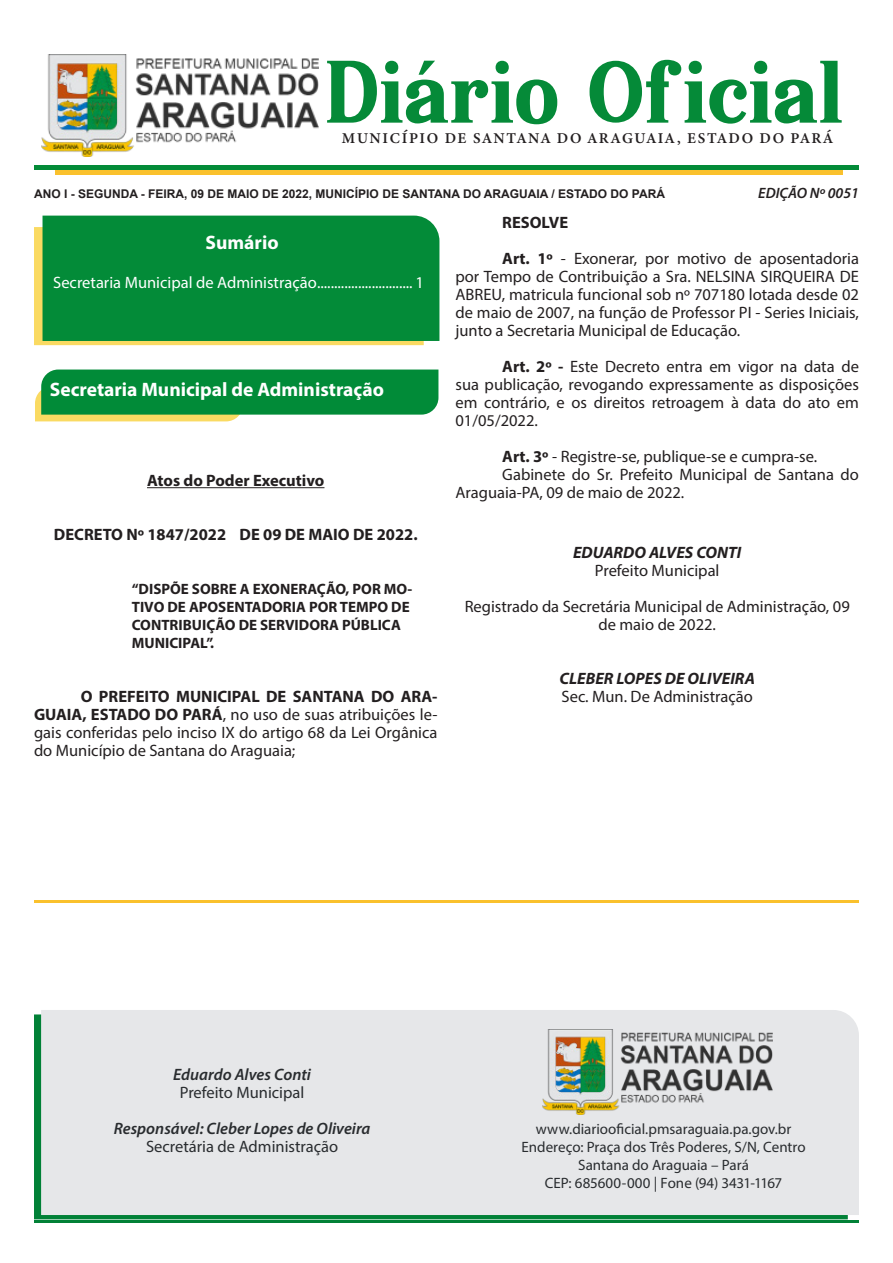
<style>
.page{position:relative;width:893px;height:1263px;background:#fff}
.page>*{position:absolute;margin:0;border:0;box-sizing:border-box;transform-origin:0 0}
.t1{font:700 82.5px "Serif Memorial";color:#058a38}
.titul{font:700 19.5px "Myriad Pro";color:#fff}
.titulo_suma{font:700 19.5px "Myriad Pro";color:#fff}
.texto{font:16.5px/18px "Myriad Pro";color:#231f20;text-align:justify}
.texto_centr{font:16.5px/18px "Myriad Pro";color:#231f20;text-align:center}
.t2{font:16.5px "Myriad Pro";color:#fff}
.texto_centr-2{font:700 16.5px "Myriad Pro";color:#231f20}
.conteudosuma{font:italic 600 16.5px "Myriad Pro";color:#292c2f}
.conteudosuma-2{font:16.5px "Myriad Pro";color:#292c2f}
.texto_centr-3{font:italic 700 16.5px "Myriad Pro";color:#231f20}
.texto-2{font:700 16.5px "Myriad Pro";color:#231f20}
.conteudosuma-3{font:15px "Myriad Pro";color:#292c2f}
.resumopro{font:700 15px/18px "Myriad Pro";color:#231f20}
.t3{font:15px "Minion Variable Concept";letter-spacing:.125em;color:#231f20}
.t4{font:italic 600 15px "Myriad Pro";color:#231f20}
.t5{font:700 12px "Arial";color:#231f20}
.s1{font-weight:700}
</style>
<div class="page">
<hr style="left:34px;top:1220px;width:825px;height:3px;background:#028137">
<hr style="left:34px;top:165px;width:825px;height:4px;background:#038b38">
<div style="left:55px;top:170px;width:787px;height:5px;background:#fac12d"></div>
<hr style="left:147px;top:487px;width:177px;height:1px;background:#231f20">
<div style="left:34px;top:227px;width:390px;height:118px;background:#fada62"></div>
<div style="left:43px;top:216px;width:396px;height:125px;background:#038b38"></div>
<img style="left:41px;top:55px;width:277px;height:101px">
<svg style="left:35px;top:369px;width:403px;height:52px;background:#279a4b"></svg>
<div style="left:34px;top:1014px;width:814px;height:205px;background:#018137"></div>
<div style="left:41px;top:1010px;width:818px;height:205px;background:#e6e7e9"></div>
<img style="left:542px;top:1030px;width:230px;height:84px">
<hr style="left:34px;top:901px;width:825px;height:2px;background:#fac12d">
<p class="t1" style="left:325px;top:26px;width:520px">Diário Oficial</p>
<p class="t3" style="left:342px;top:127px;width:492px">MUNICÍPIO DE SANTANA DO ARAGUAIA, ESTADO DO PARÁ</p>
<p class="t5" style="left:34px;top:185px;width:632px">ANO I - SEGUNDA - FEIRA, 09 DE MAIO DE 2022, MUNICÍPIO DE SANTANA DO ARAGUAIA / ESTADO DO PARÁ</p>
<p class="t4" style="left:758px;top:183px;width:102px">EDIÇÃO Nº 0051</p>
<p class="titulo_suma" style="left:206px;top:229px;width:74px">Sumário</p>
<p class="t2" style="left:53px;top:272px;width:372px">Secretaria Municipal de Administração............................ 1</p>
<p class="titul" style="left:50px;top:377px;width:336px">Secretaria Municipal de Administração</p>
<p class="texto_centr-2" style="left:147px;top:470px;width:179px">Atos do Poder Executivo</p>
<p class="texto_centr-2" style="left:54px;top:524px;width:365px">DECRETO Nº 1847/2022 DE 09 DE MAIO DE 2022.</p>
<p class="resumopro" style="left:132px;top:579px;width:282px">“DISPÕE SOBRE A EXONERAÇÃO, POR MO-<br>TIVO DE APOSENTADORIA POR TEMPO DE<br>CONTRIBUIÇÃO DE SERVIDORA PÚBLICA<br>MUNICIPAL”.</p>
<p class="texto" style="left:34px;top:687px;width:405px;text-indent:47px"><span class="s1">O PREFEITO MUNICIPAL DE SANTANA DO ARA-GUAIA, ESTADO DO PARÁ</span>, no uso de suas atribuições le&shy;gais conferidas pelo inciso IX do artigo 68 da Lei Orgânica do Município de Santana do Araguaia;</p>
<p class="texto-2" style="left:502px;top:212px;width:67px">RESOLVE</p>
<p class="texto" style="left:455px;top:250px;width:405px;text-indent:47px"><span class="s1">Art. 1º</span> - Exonerar, por motivo de aposentadoria por Tempo de Contribuição a Sra. NELSINA SIRQUEIRA DE ABREU, matricula funcional sob nº 707180 lotada desde 02 de maio de 2007, na função de Professor PI - Series Iniciais, junto a Secretaria Municipal de Educação.</p>
<p class="texto" style="left:455px;top:358px;width:405px;text-indent:47px"><span class="s1">Art. 2º -</span> Este Decreto entra em vigor na data de sua publicação, revogando expressamente as disposições em contrário, e os direitos retroagem à data do ato em 01/05/2022.</p>
<p class="texto" style="left:502px;top:448px;width:317px"><span class="s1">Art. 3º</span> - Registre-se, publique-se e cumpra-se.</p>
<p class="texto" style="left:455px;top:466px;width:405px;text-indent:47px">Gabinete do Sr. Prefeito Municipal de Santana do<br>Araguaia-PA, 09 de maio de 2022.</p>
<p class="texto_centr-3" style="left:573px;top:542px;width:170px">EDUARDO ALVES CONTI</p>
<p class="texto_centr" style="left:595px;top:561px;width:126px">Prefeito Municipal</p>
<p class="texto_centr" style="left:465px;top:597px;width:387px">Registrado da Secretária Municipal de Administração, 09 de maio de 2022.</p>
<p class="texto_centr-3" style="left:560px;top:668px;width:197px">CLEBER LOPES DE OLIVEIRA</p>
<p class="texto_centr" style="left:561px;top:687px;width:193px">Sec. Mun. De Administração</p>
<p class="conteudosuma" style="left:173px;top:1064px;width:139px">Eduardo Alves Conti</p>
<p class="conteudosuma-2" style="left:180px;top:1082px;width:126px">Prefeito Municipal</p>
<p class="conteudosuma" style="left:114px;top:1118px;width:258px">Responsável: Cleber Lopes de Oliveira</p>
<p class="conteudosuma-2" style="left:146px;top:1136px;width:194px">Secretária de Administração</p>
<p class="conteudosuma-3" style="left:536px;top:1120px;width:257px">www.diariooficial.pmsaraguaia.pa.gov.br</p>
<p class="conteudosuma-3" style="left:522px;top:1138px;width:285px">Endereço: Praça dos Três Poderes, S/N, Centro</p>
<p class="conteudosuma-3" style="left:578px;top:1156px;width:172px">Santana do Araguaia – Pará</p>
<p class="conteudosuma-3" style="left:545px;top:1174px;width:239px">CEP: 685600-000 | Fone (94) 3431-1167</p>
</div>
